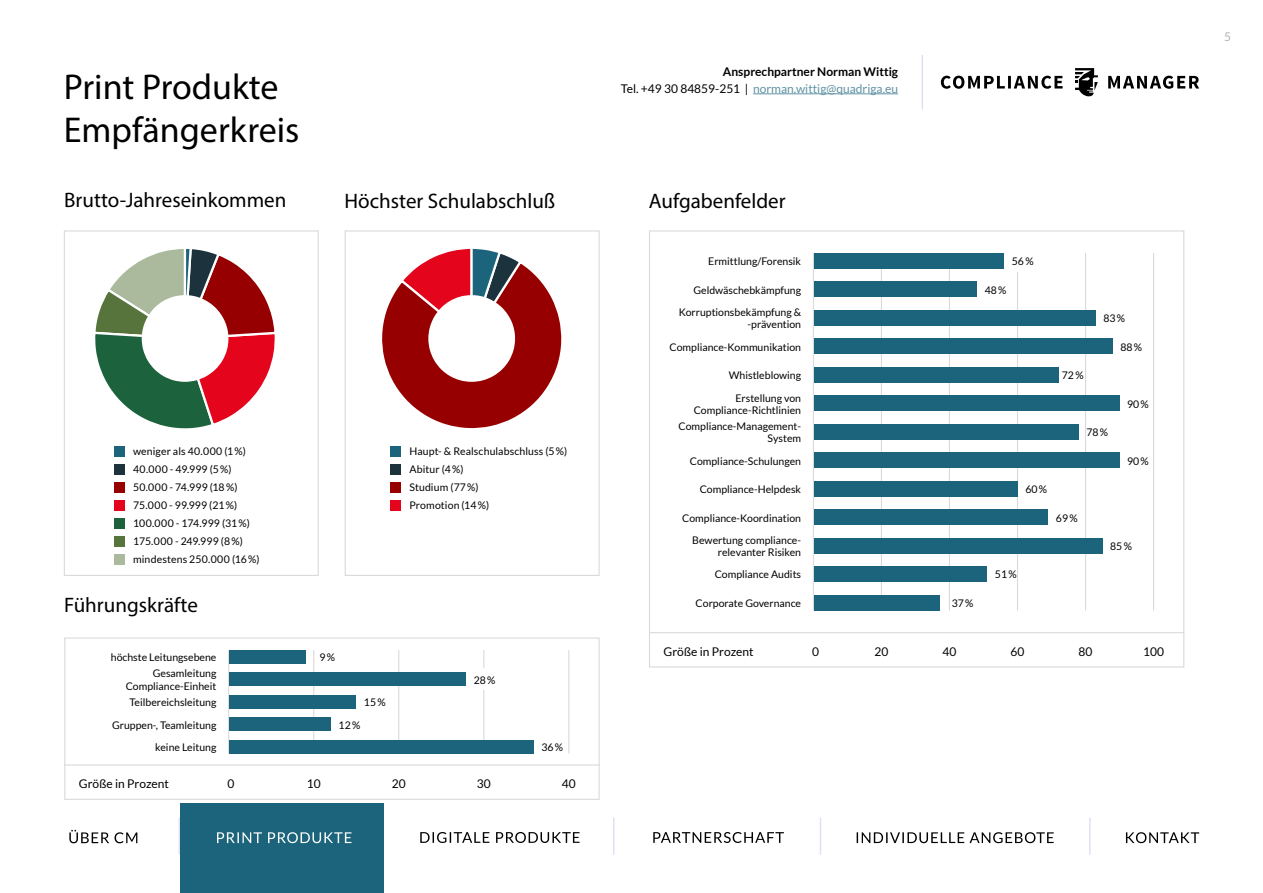
<style>
.page{position:relative;width:1263px;height:893px;background:#fff}
.page>*{position:absolute;margin:0;border:0;box-sizing:border-box;transform-origin:0 0}
.t1{font:36px "Myriad Pro";color:#000}
.t2{font:21px "Myriad Pro";color:#000}
.t3{font:12px "Lato";color:#000}
.t4{font:12px "Lato";color:#6092a3}
.t5{font:700 12px "Lato";color:#000}
.t6{font:12px "Lato";color:#b2b2b2}
.t7{font:10.5px/12px "Lato";color:#000;text-align:right}
.t8{font:10.5px "Lato";letter-spacing:.025em;color:#000}
.s1{color:#000}
</style>
<div class="page">
<hr style="left:921px;top:55px;width:2px;height:54px;background:#e0e0f4">
<hr style="left:753px;top:93px;width:145px;height:1px;background:#6092a3">
<hr style="left:613px;top:817px;width:1px;height:38px;background:#e0e0f4">
<hr style="left:820px;top:817px;width:1px;height:38px;background:#e0e0f4">
<hr style="left:1089px;top:817px;width:1px;height:38px;background:#e0e0f4">
<hr style="left:179px;top:817px;width:1px;height:38px;background:#e0e0f4">
<svg style="left:941px;top:68px;width:258px;height:28px"></svg>
<svg style="left:420px;top:832px;width:159px;height:11px"></svg>
<svg style="left:653px;top:832px;width:131px;height:11px"></svg>
<svg style="left:857px;top:832px;width:197px;height:11px"></svg>
<svg style="left:1126px;top:832px;width:73px;height:11px"></svg>
<svg style="left:69px;top:830px;width:68px;height:13px"></svg>
<div style="left:180px;top:804px;width:203px;height:89px;background:#1c647c"></div>
<svg style="left:217px;top:832px;width:134px;height:11px"></svg>
<div style="left:64px;top:637px;width:536px;height:163px;border:1px solid #dadada"></div>
<hr style="left:64px;top:764px;width:536px;height:2px;background:#dadada">
<hr style="left:228px;top:650px;width:1px;height:104px;background:#dadada">
<hr style="left:313px;top:650px;width:1px;height:104px;background:#dadada">
<hr style="left:398px;top:650px;width:1px;height:104px;background:#dadada">
<hr style="left:483px;top:650px;width:1px;height:104px;background:#dadada">
<hr style="left:568px;top:650px;width:1px;height:104px;background:#dadada">
<div style="left:229px;top:650px;width:76px;height:14px;background:#1c647c"></div>
<div style="left:229px;top:695px;width:127px;height:14px;background:#1c647c"></div>
<div style="left:229px;top:673px;width:237px;height:13px;background:#1c647c"></div>
<div style="left:466px;top:669px;width:30px;height:21px;background:#fff"></div>
<div style="left:229px;top:740px;width:304px;height:14px;background:#1c647c"></div>
<div style="left:229px;top:718px;width:102px;height:13px;background:#1c647c"></div>
<hr style="left:649px;top:632px;width:535px;height:1px;background:#dadada">
<hr style="left:813px;top:253px;width:1px;height:358px;background:#dadada">
<hr style="left:881px;top:253px;width:1px;height:358px;background:#dadada">
<hr style="left:949px;top:253px;width:1px;height:358px;background:#dadada">
<hr style="left:1017px;top:253px;width:1px;height:358px;background:#dadada">
<hr style="left:1085px;top:253px;width:1px;height:358px;background:#dadada">
<div style="left:814px;top:595px;width:125px;height:16px;background:#1c647c"></div>
<div style="left:814px;top:481px;width:203px;height:16px;background:#1c647c"></div>
<div style="left:814px;top:367px;width:244px;height:16px;background:#1c647c"></div>
<div style="left:814px;top:538px;width:288px;height:16px;background:#1c647c"></div>
<div style="left:814px;top:424px;width:264px;height:16px;background:#1c647c"></div>
<div style="left:814px;top:310px;width:281px;height:16px;background:#1c647c"></div>
<div style="left:814px;top:566px;width:173px;height:16px;background:#1c647c"></div>
<div style="left:814px;top:452px;width:305px;height:16px;background:#1c647c"></div>
<div style="left:814px;top:338px;width:298px;height:16px;background:#1c647c"></div>
<div style="left:814px;top:509px;width:234px;height:16px;background:#1c647c"></div>
<div style="left:814px;top:395px;width:305px;height:16px;background:#1c647c"></div>
<div style="left:814px;top:281px;width:163px;height:16px;background:#1c647c"></div>
<div style="left:814px;top:253px;width:190px;height:16px;background:#1c647c"></div>
<div style="left:1004px;top:250px;width:29px;height:21px;background:#fff"></div>
<hr style="left:1153px;top:253px;width:1px;height:358px;background:#dadada">
<div style="left:64px;top:230px;width:255px;height:346px;border:1px solid #dadada"></div>
<div style="left:114px;top:500px;width:11px;height:11px;background:#e4051c"></div>
<div style="left:114px;top:464px;width:11px;height:11px;background:#1c323c"></div>
<div style="left:114px;top:536px;width:11px;height:11px;background:#57743c"></div>
<div style="left:114px;top:446px;width:11px;height:11px;background:#1c647c"></div>
<div style="left:114px;top:518px;width:11px;height:11px;background:#1c623c"></div>
<div style="left:114px;top:482px;width:11px;height:11px;background:#960000"></div>
<div style="left:114px;top:554px;width:11px;height:11px;background:#abb99d"></div>
<svg style="left:95px;top:249px;width:180px;height:180px"></svg>
<div style="left:390px;top:500px;width:11px;height:11px;background:#e4051c"></div>
<div style="left:390px;top:464px;width:11px;height:11px;background:#1c323c"></div>
<div style="left:390px;top:446px;width:11px;height:11px;background:#1c647c"></div>
<div style="left:390px;top:482px;width:11px;height:11px;background:#960000"></div>
<svg style="left:382px;top:249px;width:180px;height:180px"></svg>
<div style="left:345px;top:230px;width:255px;height:346px;border:1px solid #dadada"></div>
<p class="t5" style="left:723px;top:66px;width:177px">Ansprechpartner Norman Wittig</p>
<h1 class="t1" style="left:64px;top:69px;width:216px">Print Produkte</h1>
<p class="t4" style="left:621px;top:82px;width:279px"><span class="s1">Tel. +49 30 84859-251 |</span> norman.wittig@quadriga.eu</p>
<h1 class="t1" style="left:64px;top:112px;width:237px">Empfängerkreis</h1>
<h2 class="t2" style="left:64px;top:190px;width:224px">Brutto-Jahreseinkommen</h2>
<h2 class="t2" style="left:345px;top:191px;width:212px">Höchster Schulabschluß</h2>
<p class="t7" style="left:133px;top:445px;width:114px">weniger als 40.000 (1 %)</p>
<p class="t8" style="left:133px;top:463px;width:100px">40.000 - 49.999 (5 %)</p>
<p class="t7" style="left:133px;top:481px;width:106px">50.000 - 74.999 (18 %)</p>
<p class="t7" style="left:133px;top:499px;width:106px">75.000 - 99.999 (21 %)</p>
<p class="t7" style="left:133px;top:517px;width:118px">100.000 - 174.999 (31 %)</p>
<p class="t7" style="left:133px;top:535px;width:111px">175.000 - 249.999 (8 %)</p>
<p class="t7" style="left:133px;top:553px;width:128px">mindestens 250.000 (16 %)</p>
<h2 class="t2" style="left:64px;top:595px;width:135px">Führungskräfte</h2>
<p class="t7" style="left:111px;top:651px;width:107px">höchste Leitungsebene</p>
<p class="t7" style="left:319px;top:651px;width:17px">9 %</p>
<p class="t7" style="left:129px;top:696px;width:88px">Teilbereichsleitung</p>
<p class="t7" style="left:364px;top:696px;width:23px">15 %</p>
<p class="t7" style="left:126px;top:667px;width:92px;line-height:12.6px">Gesamleitung<br>Compliance-Einheit</p>
<p class="t7" style="left:112px;top:719px;width:106px">Gruppen-, Teamleitung</p>
<p class="t7" style="left:339px;top:719px;width:23px">12 %</p>
<p class="t7" style="left:409px;top:445px;width:159px">Haupt- &amp; Realschulabschluss (5 %)</p>
<p class="t7" style="left:409px;top:481px;width:71px">Studium (77 %)</p>
<p class="t7" style="left:409px;top:463px;width:56px">Abitur (4 %)</p>
<p class="t7" style="left:409px;top:499px;width:81px">Promotion (14 %)</p>
<p class="t7" style="left:474px;top:674px;width:23px">28 %</p>
<p class="t7" style="left:155px;top:741px;width:63px">keine Leitung</p>
<p class="t7" style="left:541px;top:741px;width:23px">36 %</p>
<p class="t3" style="left:79px;top:777px;width:92px">Größe in Prozent</p>
<p class="t3" style="left:307px;top:777px;width:15px">10</p>
<p class="t3" style="left:392px;top:777px;width:15px">20</p>
<p class="t3" style="left:477px;top:777px;width:15px">30</p>
<p class="t3" style="left:562px;top:777px;width:15px">40</p>
<p class="t3" style="left:227px;top:777px;width:8px">0</p>
<h2 class="t2" style="left:649px;top:191px;width:138px">Aufgabenfelder</h2>
<p class="t7" style="left:708px;top:255px;width:94px">Ermittlung/Forensik</p>
<p class="t7" style="left:1012px;top:255px;width:23px">56 %</p>
<p class="t7" style="left:693px;top:284px;width:109px">Geldwäschebkämpfung</p>
<p class="t7" style="left:985px;top:284px;width:23px">48 %</p>
<p class="t7" style="left:679px;top:306px;width:124px">Korruptionsbekämpfung &amp; -prävention</p>
<p class="t7" style="left:1103px;top:312px;width:23px">83 %</p>
<p class="t7" style="left:669px;top:341px;width:133px">Compliance-Kommunikation</p>
<p class="t7" style="left:1120px;top:341px;width:23px">88 %</p>
<p class="t7" style="left:729px;top:369px;width:74px">Whistleblowing</p>
<p class="t7" style="left:1062px;top:369px;width:23px">72 %</p>
<p class="t7" style="left:694px;top:392px;width:109px">Erstellung von<br>Compliance-Richtlinien</p>
<p class="t7" style="left:678px;top:420px;width:124px">Compliance-Management-<br>System</p>
<p class="t7" style="left:1086px;top:426px;width:23px">78 %</p>
<p class="t7" style="left:1127px;top:398px;width:23px">90 %</p>
<p class="t7" style="left:690px;top:455px;width:113px">Compliance-Schulungen</p>
<p class="t7" style="left:1127px;top:455px;width:23px">90 %</p>
<p class="t7" style="left:700px;top:483px;width:103px">Compliance-Helpdesk</p>
<p class="t7" style="left:1025px;top:483px;width:23px">60 %</p>
<p class="t7" style="left:682px;top:512px;width:120px">Compliance-Koordination</p>
<p class="t7" style="left:1056px;top:512px;width:23px">69 %</p>
<p class="t7" style="left:692px;top:534px;width:110px">Bewertung compliance&shy;relevanter Risiken</p>
<p class="t7" style="left:715px;top:569px;width:88px">Compliance Audits</p>
<p class="t7" style="left:995px;top:569px;width:23px">51 %</p>
<p class="t7" style="left:696px;top:597px;width:107px">Corporate Governance</p>
<p class="t7" style="left:952px;top:597px;width:23px">37 %</p>
<p class="t7" style="left:1110px;top:540px;width:23px">85 %</p>
<p class="t3" style="left:664px;top:645px;width:92px">Größe in Prozent</p>
<p class="t3" style="left:874px;top:645px;width:15px">20</p>
<p class="t3" style="left:942px;top:645px;width:15px">40</p>
<p class="t3" style="left:1010px;top:645px;width:15px">60</p>
<p class="t3" style="left:1143px;top:645px;width:22px">100</p>
<p class="t3" style="left:812px;top:645px;width:8px">0</p>
<p class="t3" style="left:1078px;top:645px;width:15px">80</p>
<p class="t6" style="left:1224px;top:30px;width:8px">5</p>
</div>
